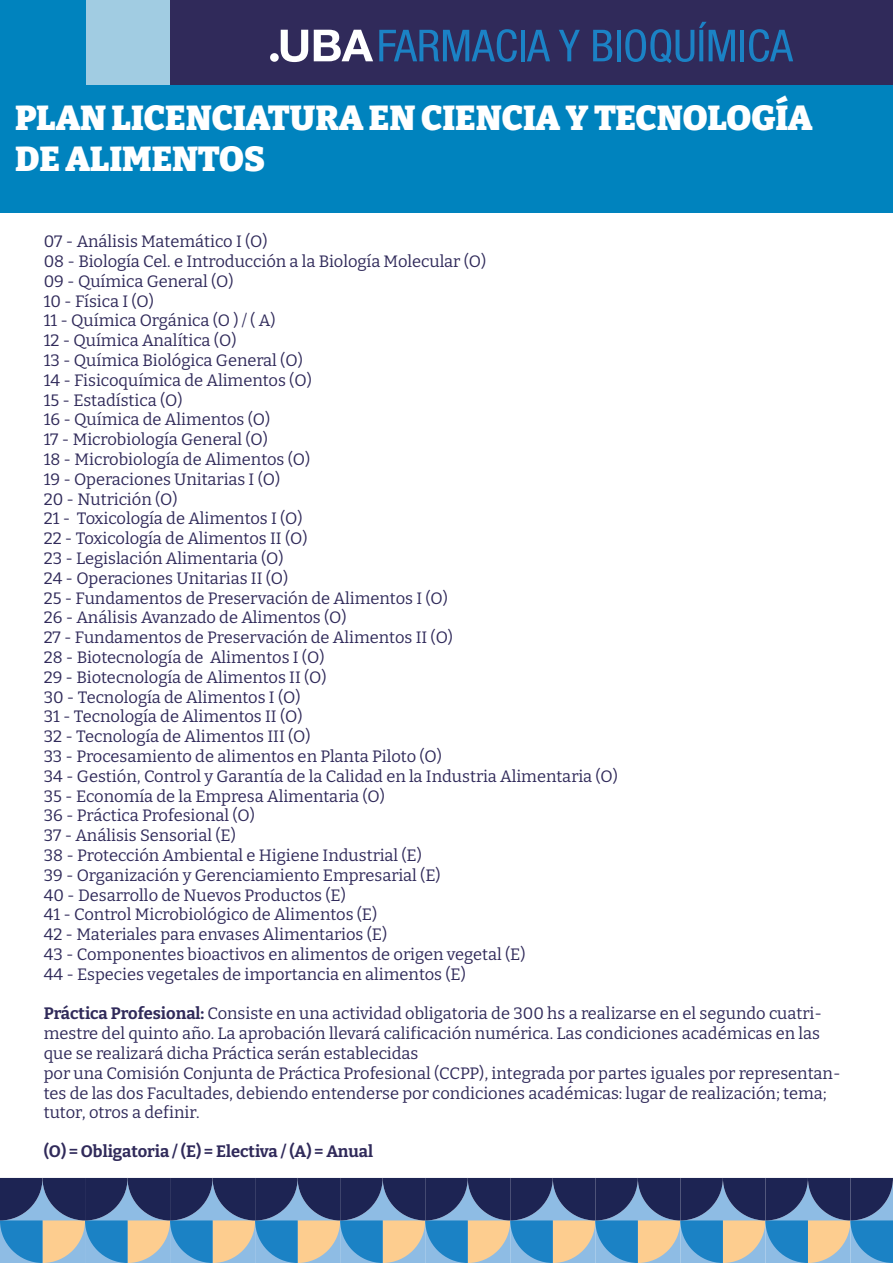
<style>
.page{position:relative;width:893px;height:1263px;background:#fff}
.page>*{position:absolute;margin:0;border:0;box-sizing:border-box;transform-origin:0 0}
.t1{font:900 34.5px/41.4px "Bitter";color:#fff}
.t2{font:16.5px/19.8px "Bitter";color:#302a5a}
.t3{font:700 16.5px "Bitter";color:#302a5a}
.s1{font-weight:700}
</style>
<div class="page">
<svg style="left:0;top:1178px;width:893px;height:85px"></svg>
<div style="left:85px;top:0;width:85px;height:85px;background:#a1cce2"></div>
<div style="left:0;top:0;width:85px;height:85px;background:#0083be"></div>
<div style="left:170px;top:0;width:723px;height:85px;background:#302a5a"></div>
<svg style="left:379px;top:29px;width:138px;height:33px"></svg>
<hr style="left:521px;top:30px;width:4px;height:31px;background:#1b82c5">
<svg style="left:527px;top:30px;width:23px;height:31px"></svg>
<svg style="left:559px;top:30px;width:21px;height:31px"></svg>
<svg style="left:593px;top:30px;width:19px;height:31px"></svg>
<hr style="left:617px;top:30px;width:3px;height:31px;background:#1b82c5">
<svg style="left:625px;top:22px;width:110px;height:41px"></svg>
<hr style="left:740px;top:30px;width:4px;height:31px;background:#1b82c5">
<svg style="left:749px;top:29px;width:44px;height:33px"></svg>
<div style="left:270px;top:53px;width:9px;height:9px;background:#fff;border-radius:50%"></div>
<svg style="left:281px;top:30px;width:27px;height:32px"></svg>
<svg style="left:314px;top:30px;width:59px;height:31px"></svg>
<div style="left:0;top:85px;width:893px;height:128px;background:#0083be"></div>
<h1 class="t1" style="left:15px;top:96px;width:799px">PLAN LICENCIATURA EN CIENCIA Y TECNOLOGÍA<br>DE ALIMENTOS</h1>
<p class="t2" style="left:44px;top:231px;width:576px">07 - Análisis Matemático I (O)<br>08 - Biología Cel. e Introducción a la Biología Molecular (O)<br>09 - Química General (O)<br>10 - Física I (O)<br>11 - Química Orgánica (O ) / ( A)<br>12 - Química Analítica (O)<br>13 - Química Biológica General (O)<br>14 - Fisicoquímica de Alimentos (O)<br>15 - Estadística (O)<br>16 - Química de Alimentos (O)<br>17 - Microbiología General (O)<br>18 - Microbiología de Alimentos (O)<br>19 - Operaciones Unitarias I (O)<br>20 - Nutrición (O)<br>21 - Toxicología de Alimentos I (O)<br>22 - Toxicología de Alimentos II (O)<br>23 - Legislación Alimentaria (O)<br>24 - Operaciones Unitarias II (O)<br>25 - Fundamentos de Preservación de Alimentos I (O)<br>26 - Análisis Avanzado de Alimentos (O)<br>27 - Fundamentos de Preservación de Alimentos II (O)<br>28 - Biotecnología de Alimentos I (O)<br>29 - Biotecnología de Alimentos II (O)<br>30 - Tecnología de Alimentos I (O)<br>31 - Tecnología de Alimentos II (O)<br>32 - Tecnología de Alimentos III (O)<br>33 - Procesamiento de alimentos en Planta Piloto (O)<br>34 - Gestión, Control y Garantía de la Calidad en la Industria Alimentaria (O)<br>35 - Economía de la Empresa Alimentaria (O)<br>36 - Práctica Profesional (O)<br>37 - Análisis Sensorial (E)<br>38 - Protección Ambiental e Higiene Industrial (E)<br>39 - Organización y Gerenciamiento Empresarial (E)<br>40 - Desarrollo de Nuevos Productos (E)<br>41 - Control Microbiológico de Alimentos (E)<br>42 - Materiales para envases Alimentarios (E)<br>43 - Componentes bioactivos en alimentos de origen vegetal (E)<br>44 - Especies vegetales de importancia en alimentos (E)</p>
<p class="t2" style="left:44px;top:1003px;width:798px"><span class="s1">Práctica Profesional:</span> Consiste en una actividad obligatoria de 300 hs a realizarse en el segundo cuatri&shy;mestre del quinto año. La aprobación llevará calificación numérica. Las condiciones académicas en las que se realizará dicha Práctica serán establecidas<br>por una Comisión Conjunta de Práctica Profesional (CCPP), integrada por partes iguales por representan&shy;tes de las dos Facultades, debiendo entenderse por condiciones académicas: lugar de realización; tema; tutor, otros a definir.</p>
<p class="t3" style="left:44px;top:1141px;width:331px">(O) = Obligatoria / (E) = Electiva / (A) = Anual</p>
</div>
